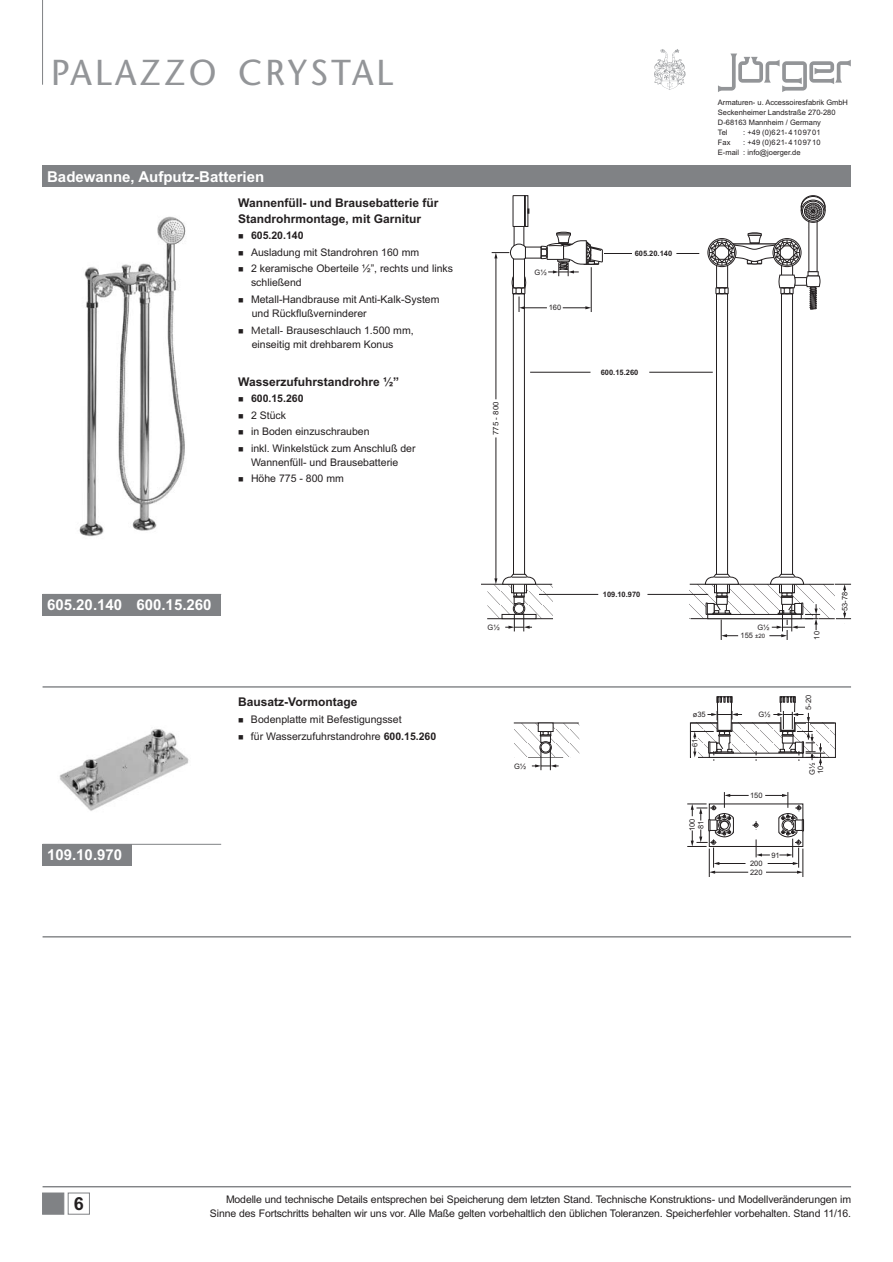
<style>
.page{position:relative;width:893px;height:1262px;background:#fff}
.page>*{position:absolute;margin:0;border:0;box-sizing:border-box;transform-origin:0 0}
.t1{font:36px "Stone Sans";letter-spacing:.07em;color:#939598}
.t2{font:700 18px "Arial";color:#231f20}
.t3{font:700 15px "Arial";color:#fff}
.t4{font:700 12px/16px "Arial";color:#231f20}
.t5{font:10.5px/16.4px "Arial";color:#231f20}
.t6{font:700 10.5px "Arial";color:#231f20}
.t7{font:7.5px/10.1px "Arial";color:#231f20}
.t8{font:700 7.5px "Arial";color:#231f20}
.t9{font:7.5px "Arial";color:#231f20;scale:1.05 1}
.s1{font-family:"Stone Sans"}
.s2{font-weight:700}
.s3{font-size:6px}
</style>
<div class="page">
<img style="left:79px;top:216px;width:107px;height:321px">
<img style="left:46px;top:687px;width:162px;height:157px">
<div style="left:43px;top:594px;width:178px;height:21px;background:#808285"></div>
<div style="left:43px;top:844px;width:89px;height:21px;background:#808285"></div>
<hr style="left:43px;top:686px;width:808px;height:1px;background:#808285">
<hr style="left:43px;top:936px;width:808px;height:1px;background:#808285">
<hr style="left:42px;top:0;width:1px;height:85px;background:#808285">
<hr style="left:43px;top:1186px;width:808px;height:1px;background:#808285">
<div style="left:43px;top:166px;width:808px;height:21px;background:#808285"></div>
<hr style="left:43px;top:844px;width:178px;height:1px;background:#808285">
<svg style="left:487px;top:591px;width:4px;height:19px"></svg>
<hr style="left:481px;top:584px;width:71px;height:1px;background:#231f20">
<hr style="left:487px;top:618px;width:66px;height:1px;background:#231f20">
<svg style="left:689px;top:584px;width:145px;height:34px"></svg>
<hr style="left:689px;top:584px;width:144px;height:1px;background:#231f20">
<hr style="left:690px;top:618px;width:144px;height:1px;background:#231f20">
<svg style="left:742px;top:724px;width:91px;height:31px"></svg>
<hr style="left:690px;top:722px;width:144px;height:1px;background:#231f20">
<svg style="left:742px;top:753px;width:31px;height:4px"></svg>
<svg style="left:676px;top:253px;width:23px;height:1px"></svg>
<hr style="left:649px;top:372px;width:63px;height:1px;background:#231f20">
<hr style="left:647px;top:594px;width:61px;height:1px;background:#231f20">
<svg style="left:834px;top:584px;width:17px;height:8px"></svg>
<svg style="left:835px;top:611px;width:16px;height:9px"></svg>
<img style="left:654px;top:49px;width:32px;height:41px">
<svg style="left:718px;top:54px;width:132px;height:38px"></svg>
<div style="left:42px;top:1192px;width:22px;height:22px;background:#808285;border:1px solid #808285"></div>
<div style="left:68px;top:1192px;width:22px;height:22px;border:1px solid #808285"></div>
<svg style="left:514px;top:723px;width:65px;height:34px"></svg>
<hr style="left:514px;top:722px;width:64px;height:1px;background:#231f20">
<div style="left:538px;top:722px;width:15px;height:9px;background:#fff;border:1px solid #231f20"></div>
<svg style="left:705px;top:196px;width:120px;height:444px"></svg>
<svg style="left:491px;top:195px;width:141px;height:436px"></svg>
<svg style="left:532px;top:731px;width:26px;height:39px"></svg>
<svg style="left:687px;top:792px;width:117px;height:85px"></svg>
<svg style="left:690px;top:696px;width:52px;height:64px"></svg>
<svg style="left:773px;top:696px;width:51px;height:69px"></svg>
<h1 class="t1" style="left:51px;top:58px;width:344px">PALAZZO CRYSTAL</h1>
<h3 class="t3" style="left:47px;top:171px;width:218px">Badewanne, Aufputz-Batterien</h3>
<p class="t4" style="left:238px;top:195px;width:202px">Wannenfüll- und Brausebatterie für<br>Standrohrmontage, mit Garnitur</p>
<p class="t6" style="left:251px;top:232px;width:54px">605.20.140</p>
<p class="t5" style="left:251px;top:245px;width:203px">Ausladung mit Standrohren 160 mm<br>2 keramische Oberteile ½”, rechts und links</p>
<p class="t5" style="left:251px;top:293px;width:190px;line-height:14.1px">Metall-Handbrause mit Anti-Kalk-System und Rückflußverninderer</p>
<p class="t5" style="left:252px;top:338px;width:143px">einseitig mit drehbarem Konus</p>
<p class="t5" style="left:251px;top:275px;width:52px">schließend</p>
<p class="t5" style="left:251px;top:323px;width:164px"><span class="s1">Metall-</span> Brauseschlauch 1.500 mm,</p>
<p class="t4" style="left:238px;top:374px;width:162px">Wasserzufuhrstandrohre ½”</p>
<p class="t6" style="left:251px;top:395px;width:54px">600.15.260</p>
<p class="t5" style="left:251px;top:408px;width:166px">2 Stück<br>in Boden einzuschrauben<br>inkl. Winkelstück zum Anschluß der</p>
<p class="t5" style="left:251px;top:455px;width:149px">Wannenfüll- und Brausebatterie<br>Höhe 775 - 800 mm</p>
<p class="t7" style="left:534px;top:268px;width:14px">G½</p>
<p class="t7" style="left:548px;top:303px;width:14px">160</p>
<p class="t9" style="left:493px;top:435px;width:33px;rotate:-90deg">775 - 800</p>
<p class="t8" style="left:634px;top:251px;width:39px">605.20.140</p>
<p class="t8" style="left:600px;top:369px;width:39px">600.15.260</p>
<p class="t7" style="left:718px;top:98px;width:132px">Armaturen- u. Accessoiresfabrik GmbH<br>Seckenheimer Landstraße 270-280<br>D-68163 Mannheim / Germany<br>Tel</p>
<p class="t7" style="left:743px;top:128px;width:79px">: +49 (0)621-4109701</p>
<p class="t7" style="left:718px;top:138px;width:104px;text-indent:25px">: +49 (0)621-4109710<br>E-mail : info@joerger.de</p>
<p class="t7" style="left:718px;top:138px;width:14px">Fax</p>
<h3 class="t3" style="left:47px;top:599px;width:166px">605.20.140 600.15.260</h3>
<p class="t4" style="left:238px;top:695px;width:121px">Bausatz-Vormontage</p>
<p class="t5" style="left:251px;top:712px;width:187px">Bodenplatte mit Befestigungsset<br>für Wasserzufuhrstandrohre <span class="s2">600.15.260</span></p>
<h3 class="t3" style="left:47px;top:848px;width:77px">109.10.970</h3>
<p class="t7" style="left:487px;top:623px;width:14px">G½</p>
<p class="t7" style="left:514px;top:761px;width:14px">G½</p>
<p class="t8" style="left:603px;top:591px;width:39px">109.10.970</p>
<p class="t7" style="left:692px;top:710px;width:14px">ø35</p>
<p class="t7" style="left:690px;top:747px;width:10px;rotate:-90deg">61</p>
<p class="t7" style="left:688px;top:831px;width:14px;rotate:-90deg">100</p>
<p class="t7" style="left:696px;top:828px;width:10px;rotate:-90deg">81</p>
<p class="t7" style="left:757px;top:623px;width:14px">G½</p>
<p class="t7" style="left:740px;top:631px;width:26px">155 <span class="s3">±20</span></p>
<p class="t7" style="left:758px;top:710px;width:14px">G½</p>
<p class="t7" style="left:750px;top:790px;width:14px">150</p>
<p class="t7" style="left:750px;top:858px;width:14px">200</p>
<p class="t7" style="left:750px;top:868px;width:14px">220</p>
<p class="t7" style="left:771px;top:850px;width:10px">91</p>
<p class="t7" style="left:812px;top:639px;width:10px;rotate:-90deg">10</p>
<p class="t7" style="left:840px;top:611px;width:21px;rotate:-90deg">53-78</p>
<p class="t7" style="left:804px;top:710px;width:17px;rotate:-90deg">5-20</p>
<p class="t7" style="left:807px;top:774px;width:14px;rotate:-90deg">G½</p>
<p class="t7" style="left:816px;top:774px;width:10px;rotate:-90deg">10</p>
<h2 class="t2" style="left:74px;top:1197px;width:12px">6</h2>
<p class="t5" style="left:210px;top:1192px;width:642px;line-height:14.1px;text-align:right">Modelle und technische Details entsprechen bei Speicherung dem letzten Stand. Technische Konstruktions- und Modellveränderungen im<br>Sinne des Fortschritts behalten wir uns vor. Alle Maße gelten vorbehaltlich den üblichen Toleranzen. Speicherfehler vorbehalten. Stand 11/16.</p>
</div>
